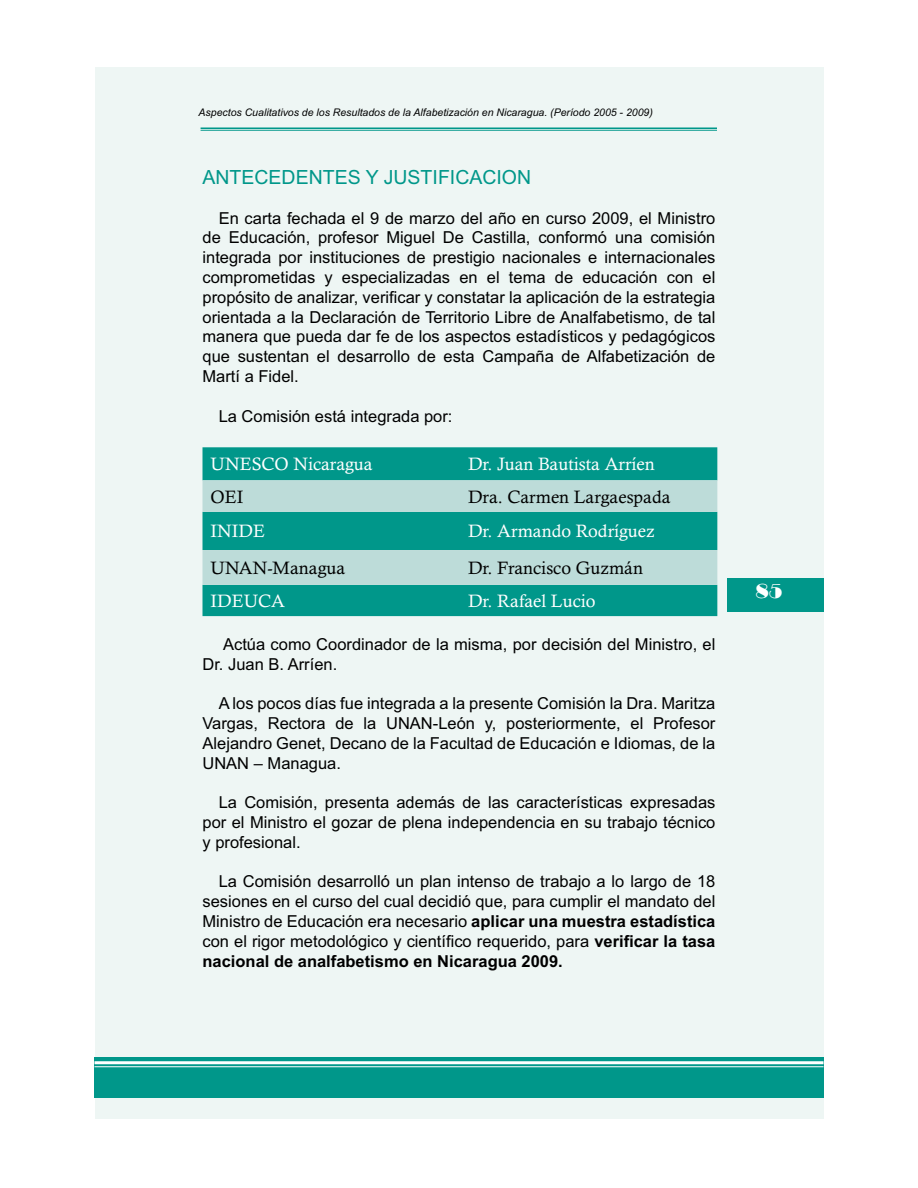
<style>
.page{position:relative;width:918px;height:1188px;background:#fff}
.page>*{position:absolute;margin:0;border:0;box-sizing:border-box;transform-origin:0 0}
.t1{font:21px "Broadway";color:#fff}
.t2{font:19.5px "Arial";color:#00978a}
.t3{font:18px "Calisto";color:#fff}
.t4{font:18px "Calisto";color:#000}
.t5{font:16.5px/19.8px "Arial";color:#000;text-align:justify}
.t6{font:italic 10.5px "Arial";color:#000}
.s1{font-weight:700}
</style>
<div class="page">
<div style="left:95px;top:68px;width:729px;height:1051px;background:#eef6f4"></div>
<div style="left:94px;top:1058px;width:730px;height:40px;background:#00978a"></div>
<hr style="left:94px;top:1061px;width:730px;height:3px;background:#fff">
<hr style="left:94px;top:1066px;width:730px;height:1px;background:#fff">
<div style="left:727px;top:578px;width:97px;height:34px;background:#00978a"></div>
<hr style="left:201px;top:128px;width:516px;height:1px;background:#00978a">
<hr style="left:201px;top:130px;width:516px;height:1px;background:#00978a">
<div style="left:202px;top:447px;width:515px;height:169px;background:#00978a"></div>
<svg style="left:202px;top:480px;width:515px;height:105px;background:#78c3bc"></svg>
<p class="t6" style="left:199px;top:108px;width:456px">Aspectos Cualitativos de los Resultados de la Alfabetización en Nicaragua. (Período 2005 - 2009)</p>
<p class="t2" style="left:203px;top:170px;width:330px">ANTECEDENTES Y JUSTIFICACION</p>
<p class="t5" style="left:202px;top:209px;width:514px;text-indent:16px">En carta fechada el 9 de marzo del año en curso 2009, el Ministro de Educación, profesor Miguel De Castilla, conformó una comisión integrada por instituciones de prestigio nacionales e internacionales comprometidas y especializadas en el tema de educación con el propósito de analizar, verificar y constatar la aplicación de la estrategia orientada a la Declaración de Territorio Libre de Analfabetismo, de tal manera que pueda dar fe de los aspectos estadísticos y pedagógicos que sustentan el desarrollo de esta Campaña de Alfabetización de Martí a Fidel.</p>
<p class="t5" style="left:219px;top:407px;width:235px">La Comisión está integrada por:</p>
<p class="t3" style="left:211px;top:457px;width:164px">UNESCO Nicaragua</p>
<p class="t3" style="left:468px;top:457px;width:188px">Dr. Juan Bautista Arríen</p>
<p class="t4" style="left:211px;top:490px;width:34px">OEI</p>
<p class="t4" style="left:468px;top:490px;width:204px">Dra. Carmen Largaespada</p>
<p class="t3" style="left:211px;top:525px;width:56px">INIDE</p>
<p class="t3" style="left:468px;top:525px;width:188px">Dr. Armando Rodríguez</p>
<p class="t4" style="left:211px;top:561px;width:136px">UNAN-Managua</p>
<p class="t4" style="left:468px;top:561px;width:177px">Dr. Francisco Guzmán</p>
<p class="t3" style="left:211px;top:594px;width:76px">IDEUCA</p>
<p class="t3" style="left:468px;top:594px;width:129px">Dr. Rafael Lucio</p>
<p class="t5" style="left:202px;top:636px;width:514px;text-indent:21px">Actúa como Coordinador de la misma, por decisión del Ministro, el<br>Dr. Juan B. Arríen.</p>
<p class="t5" style="left:202px;top:695px;width:514px;text-indent:16px">A los pocos días fue integrada a la presente Comisión la Dra. Maritza Vargas, Rectora de la UNAN-León y, posteriormente, el Profesor Alejandro Genet, Decano de la Facultad de Educación e Idiomas, de la UNAN – Managua.</p>
<p class="t5" style="left:202px;top:794px;width:514px;text-indent:16px">La Comisión, presenta además de las características expresadas por el Ministro el gozar de plena independencia en su trabajo técnico y profesional.</p>
<p class="t5" style="left:202px;top:873px;width:514px;text-indent:16px">La Comisión desarrolló un plan intenso de trabajo a lo largo de 18 sesiones en el curso del cual decidió que, para cumplir el mandato del Ministro de Educación era necesario <span class="s1">aplicar una muestra estadística </span>con el rigor metodológico y científico requerido, para <span class="s1">verificar la tasa nacional de analfabetismo en Nicaragua 2009.</span></p>
<p class="t1" style="left:755px;top:578px;width:29px">85</p>
</div>
